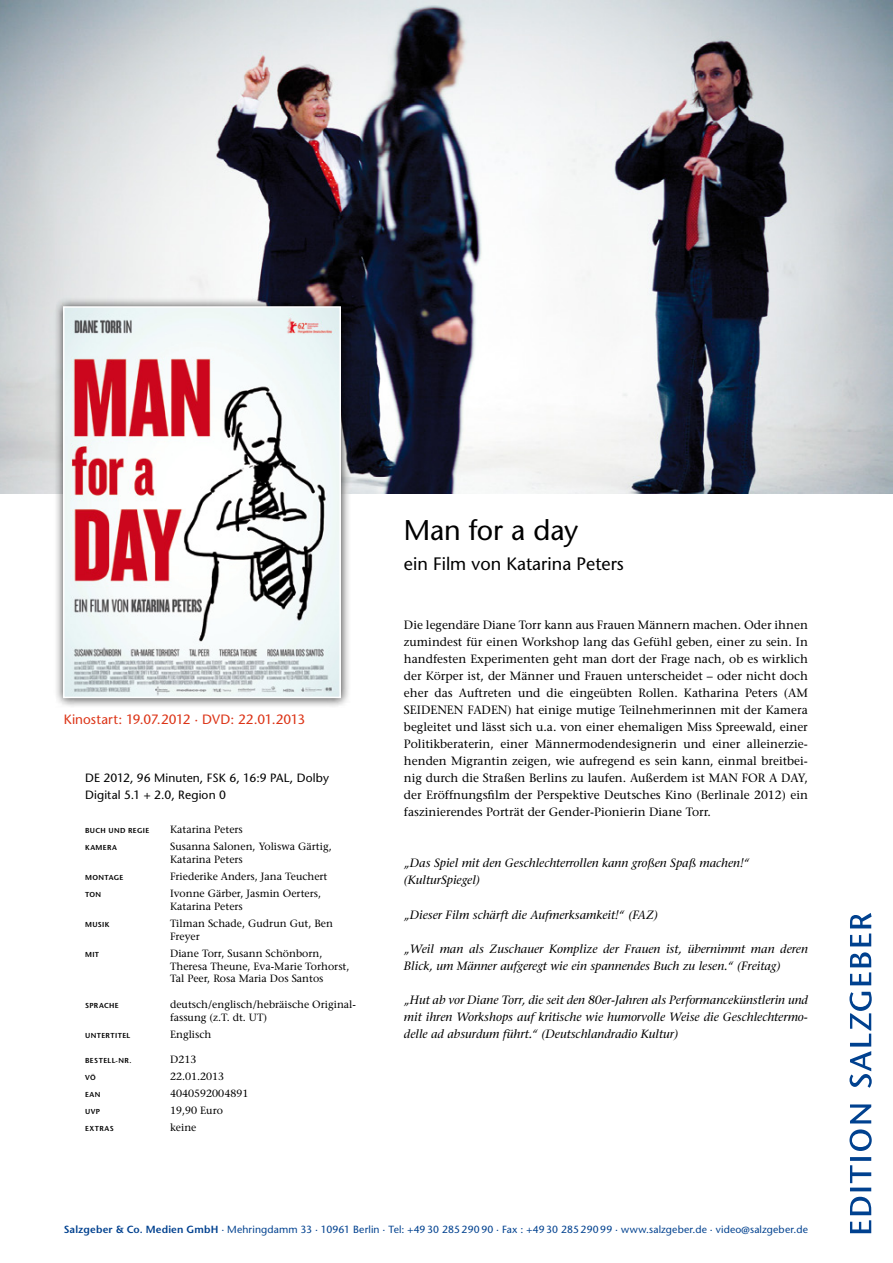
<style>
.page{position:relative;width:893px;height:1263px;background:#fff}
.page>*{position:absolute;margin:0;border:0;box-sizing:border-box;transform-origin:0 0}
.t1{font:500 28.5px "Stone Sans Std";letter-spacing:-.01em;color:#000}
.t2{font:500 18px "Stone Sans Std";color:#000}
.t3{font:500 13.5px "Stone Sans Std";color:#dc3417}
.t4{font:12px/17px "Stone Serif LT";color:#000;text-align:justify}
.t5{font:italic 12px/17px "Stone Serif LT";color:#000}
.t6{font:500 12px/17px "Stone Sans Std";letter-spacing:.01em;color:#000}
.t7{font:10.5px/12.8px "Stone Serif LT";color:#000}
.t8{font:500 10.35px "Stone Sans Std";letter-spacing:.015em;color:#00418f}
.t9{font:600 7.2px "Stone Sans Std";letter-spacing:.055em;color:#000}
.s1{font-weight:600}
</style>
<div class="page">
<img style="left:0;top:0;width:893px;height:493px">
<div style="left:53px;top:296px;width:298px;height:412px;background:#000;opacity:.75"></div>
<img style="left:66px;top:309px;width:272px;height:386px">
<div style="left:63px;top:306px;width:278px;height:392px;border:2px solid #fff"></div>
<svg style="left:849px;top:913px;width:23px;height:320px"></svg>
<p class="t3" style="left:64px;top:712px;width:243px">Kinostart: 19.07.2012 · DVD: 22.01.2013</p>
<p class="t6" style="left:85px;top:770px;width:245px">DE 2012, 96 Minuten, FSK 6, 16:9 PAL, Dolby<br>Digital 5.1 + 2.0, Region 0</p>
<p class="t9" style="left:85px;top:827px;width:66px">BUCH UND REGIE</p>
<p class="t7" style="left:170px;top:823px;width:74px">Katarina Peters</p>
<p class="t9" style="left:85px;top:844px;width:33px">KAMERA</p>
<p class="t7" style="left:170px;top:840px;width:163px">Susanna Salonen, Yoliswa Gärtig,<br>Katarina Peters</p>
<p class="t9" style="left:85px;top:873px;width:40px">MONTAGE</p>
<p class="t7" style="left:170px;top:870px;width:159px">Friederike Anders, Jana Teuchert</p>
<p class="t9" style="left:85px;top:890px;width:18px">TON</p>
<p class="t7" style="left:170px;top:887px;width:153px">Ivonne Gärber, Jasmin Oerters,<br>Katarina Peters</p>
<p class="t9" style="left:85px;top:920px;width:25px">MUSIK</p>
<p class="t7" style="left:170px;top:917px;width:164px">Tilman Schade, Gudrun Gut, Ben<br>Freyer</p>
<p class="t9" style="left:85px;top:950px;width:16px">MIT</p>
<p class="t7" style="left:170px;top:947px;width:181px">Diane Torr, Susann Schönborn,<br>Theresa Theune, Eva-Marie Torhorst,<br>Tal Peer, Rosa Maria Dos Santos</p>
<p class="t9" style="left:85px;top:1001px;width:35px">SPRACHE</p>
<p class="t7" style="left:170px;top:998px;width:187px">deutsch/englisch/hebräische Original&shy;fassung (z.T. dt. UT)</p>
<p class="t9" style="left:85px;top:1031px;width:47px">U NTERTITEL</p>
<p class="t7" style="left:170px;top:1027px;width:43px">Englisch</p>
<p class="t9" style="left:85px;top:1056px;width:48px">BESTELL-NR.</p>
<p class="t7" style="left:170px;top:1053px;width:28px">D213</p>
<p class="t9" style="left:85px;top:1073px;width:12px">VÖ</p>
<p class="t7" style="left:170px;top:1070px;width:56px">22.01.2013</p>
<p class="t9" style="left:85px;top:1090px;width:17px">EAN</p>
<p class="t7" style="left:170px;top:1087px;width:80px">4040592004891</p>
<p class="t9" style="left:85px;top:1107px;width:17px">UVP</p>
<p class="t7" style="left:170px;top:1104px;width:54px">19,90 Euro</p>
<p class="t9" style="left:85px;top:1124px;width:30px">EXTRAS</p>
<p class="t7" style="left:170px;top:1121px;width:28px">keine</p>
<h1 class="t1" style="left:404px;top:513px;width:176px">Man for a day</h1>
<h2 class="t2" style="left:404px;top:553px;width:221px">ein Film von Katarina Peters</h2>
<p class="t4" style="left:404px;top:617px;width:405px">Die legendäre Diane Torr kann aus Frauen Männern machen. Oder ihnen zumindest für einen Workshop lang das Gefühl geben, einer zu sein. In handfesten Experimenten geht man dort der Frage nach, ob es wirklich der Körper ist, der Männer und Frauen unterscheidet – oder nicht doch eher das Auftreten und die eingeübten Rollen. Katharina Peters (AM SEIDENEN FADEN) hat einige mutige Teilnehmerinnen mit der Kamera begleitet und lässt sich u.a. von einer ehemaligen Miss Spreewald, einer Politikberaterin, einer Männermodendesignerin und einer alleinerzie&shy;henden Migrantin zeigen, wie aufregend es sein kann, einmal breitbei&shy;nig durch die Straßen Berlins zu laufen. Außerdem ist MAN FOR A DAY, der Eröffnungsfilm der Perspektive Deutsches Kino (Berlinale 2012) ein faszinierendes Porträt der Gender-Pionierin Diane Torr.</p>
<p class="t5" style="left:404px;top:855px;width:347px">„Das Spiel mit den Geschlechterrollen kann großen Spaß machen!“ (KulturSpiegel)</p>
<p class="t5" style="left:404px;top:906px;width:255px">„Dieser Film schärft die Aufmerksamkeit!“ (FAZ)</p>
<p class="t5" style="left:404px;top:940px;width:405px">„Weil man als Zuschauer Komplize der Frauen ist, übernimmt man deren<br>Blick, um Männer aufgeregt wie ein spannendes Buch zu lesen.“ (Freitag)</p>
<p class="t5" style="left:404px;top:991px;width:405px;text-align:justify">„Hut ab vor Diane Torr, die seit den 80er-Jahren als Performancekünstlerin und mit ihren Workshops auf kritische wie humorvolle Weise die Geschlechtermo&shy;delle ad absurdum führt.“ (Deutschlandradio Kultur)</p>
<p class="t8" style="left:64px;top:1223px;width:746px"><span class="s1">SALZGEBER &amp; CO. MEDIEN GMBH</span> · Mehringdamm 33 · 10961 Berlin · Tel: +49 30 285 290 90 · Fax : +49 30 285 290 99 · www.salzgeber.de · video@salzgeber.de</p>
</div>
